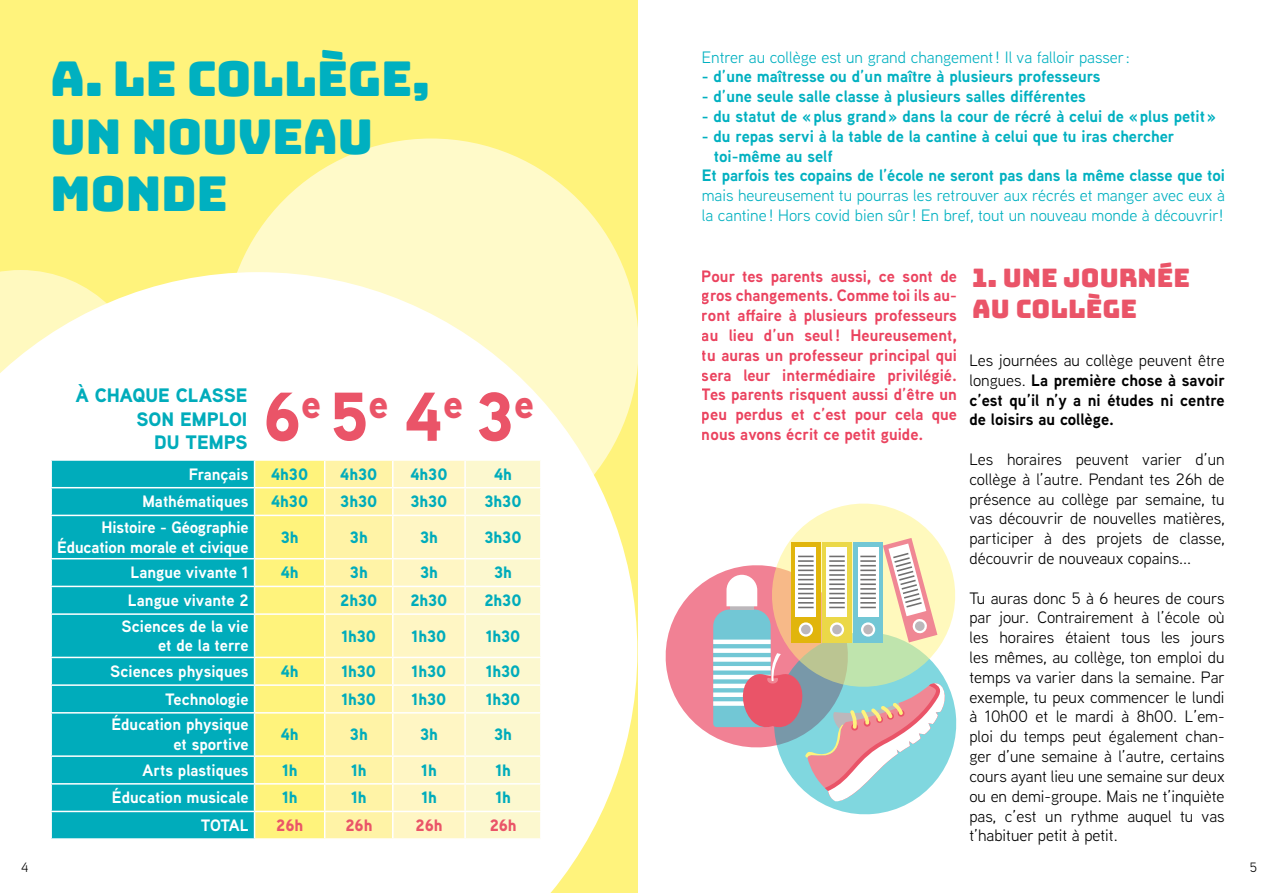
<style>
.page{position:relative;width:1276px;height:893px;background:#fff}
.page>*{position:absolute;margin:0;border:0;box-sizing:border-box;transform-origin:0 0}
.t1{font:900 69px "Aaux Next";color:#ea5468}
.t2{font:48px/57.6px "Bungee";letter-spacing:-.01em;color:#00b0c0}
.t3{font:25.5px/30.6px "Bungee";color:#ea5468}
.t4{font:900 19.5px/23.4px "Aaux Next";color:#00acbb;text-align:right}
.t5{font:16.5px/19.8px "Aaux Next";color:#000;text-align:justify}
.t6{font:700 16.5px "Aaux Next";color:#00b0c0}
.t7{font:700 16.5px/19.8px "Aaux Next";color:#e40429;text-align:justify}
.t8{font:700 16.5px/19.8px "Aaux Next";color:#fff;text-align:right}
.t9{font:16.5px/19.8px "Aaux Next";color:#00b0c0}
.t10{font:900 16.5px "Aaux Next";color:#00acbb}
.t11{font:700 16.5px/19.8px "Aaux Next";color:#000;text-align:justify}
.t12{font:900 16.5px "Aaux Next";color:#ea5468}
.t13{font:13.5px "Aaux Next";color:#000}
.s1{font-weight:400}
</style>
<div class="page">
<div style="left:0;top:0;width:637px;height:893px;background:#fff37c"></div>
<div style="left:224px;top:139px;width:415px;height:415px;background:#fffac9;border-radius:50%"></div>
<svg style="left:0;top:272px;width:637px;height:621px;fill:#fff"></svg>
<div style="left:52px;top:461px;width:202px;height:377px;background:#00acbb"></div>
<hr style="left:50px;top:459px;width:204px;height:2px;background:#fff">
<hr style="left:50px;top:461px;width:2px;height:26px;background:#fff">
<hr style="left:50px;top:487px;width:204px;height:1px;background:#fff">
<hr style="left:50px;top:488px;width:2px;height:27px;background:#fff">
<hr style="left:50px;top:515px;width:204px;height:1px;background:#fff">
<hr style="left:50px;top:516px;width:2px;height:42px;background:#fff">
<hr style="left:50px;top:558px;width:204px;height:1px;background:#fff">
<hr style="left:50px;top:559px;width:2px;height:27px;background:#fff">
<hr style="left:50px;top:586px;width:204px;height:1px;background:#fff">
<hr style="left:50px;top:587px;width:2px;height:26px;background:#fff">
<hr style="left:50px;top:613px;width:204px;height:2px;background:#fff">
<hr style="left:50px;top:615px;width:2px;height:42px;background:#fff">
<hr style="left:50px;top:657px;width:204px;height:1px;background:#fff">
<hr style="left:50px;top:658px;width:2px;height:26px;background:#fff">
<hr style="left:50px;top:684px;width:204px;height:2px;background:#fff">
<hr style="left:50px;top:686px;width:2px;height:26px;background:#fff">
<hr style="left:50px;top:712px;width:204px;height:2px;background:#fff">
<hr style="left:50px;top:714px;width:2px;height:41px;background:#fff">
<hr style="left:50px;top:755px;width:204px;height:2px;background:#fff">
<hr style="left:50px;top:757px;width:2px;height:26px;background:#fff">
<hr style="left:50px;top:783px;width:204px;height:2px;background:#fff">
<hr style="left:50px;top:785px;width:2px;height:26px;background:#fff">
<hr style="left:50px;top:811px;width:204px;height:1px;background:#fff">
<hr style="left:50px;top:812px;width:2px;height:26px;background:#fff">
<hr style="left:50px;top:838px;width:204px;height:2px;background:#fff">
<hr style="left:254px;top:459px;width:71px;height:2px;background:#fff">
<hr style="left:325px;top:459px;width:68px;height:2px;background:#fff">
<hr style="left:393px;top:459px;width:72px;height:2px;background:#fff">
<hr style="left:465px;top:459px;width:76px;height:2px;background:#fff">
<svg style="left:254px;top:460px;width:287px;height:378px"></svg>
<hr style="left:254px;top:838px;width:71px;height:2px;background:#fff">
<hr style="left:325px;top:838px;width:68px;height:2px;background:#fff">
<hr style="left:393px;top:838px;width:72px;height:2px;background:#fff">
<hr style="left:465px;top:838px;width:76px;height:2px;background:#fff">
<svg style="left:665px;top:503px;width:292px;height:312px"></svg>
<h2 class="t2" style="left:50px;top:51px;width:382px">A. LE COLLÈGE,<br>UN NOUVEAU<br>MONDE</h2>
<p class="t13" style="left:21px;top:858px;width:9px">4</p>
<p class="t4" style="left:76px;top:384px;width:173px">À CHAQUE CLASSE<br>SON EMPLOI<br>DU TEMPS</p>
<h1 class="t1" style="left:263px;top:367px;width:272px">6<sup>e</sup> 5<sup>e</sup> 4<sup>e</sup> 3<sup>e</sup></h1>
<p class="t8" style="left:189px;top:464px;width:61px">Français</p>
<p class="t10" style="left:271px;top:462px;width:39px">4h30</p>
<p class="t10" style="left:340px;top:462px;width:39px">4h30</p>
<p class="t10" style="left:410px;top:462px;width:39px">4h30</p>
<p class="t10" style="left:494px;top:462px;width:19px">4h</p>
<p class="t8" style="left:142px;top:491px;width:108px">Mathématiques</p>
<p class="t10" style="left:271px;top:490px;width:39px">4h30</p>
<p class="t10" style="left:340px;top:490px;width:38px">3h30</p>
<p class="t10" style="left:410px;top:490px;width:38px">3h30</p>
<p class="t10" style="left:484px;top:490px;width:38px">3h30</p>
<p class="t8" style="left:57px;top:517px;width:193px">Histoire - Géographie<br>Éducation morale et civique</p>
<p class="t10" style="left:281px;top:525px;width:19px">3h</p>
<p class="t10" style="left:350px;top:525px;width:19px">3h</p>
<p class="t10" style="left:420px;top:525px;width:19px">3h</p>
<p class="t10" style="left:484px;top:525px;width:38px">3h30</p>
<p class="t8" style="left:130px;top:562px;width:120px">Langue vivante 1</p>
<p class="t10" style="left:281px;top:561px;width:19px">4h</p>
<p class="t10" style="left:350px;top:561px;width:19px">3h</p>
<p class="t10" style="left:420px;top:561px;width:19px">3h</p>
<p class="t10" style="left:494px;top:561px;width:19px">3h</p>
<p class="t8" style="left:128px;top:590px;width:122px">Langue vivante 2</p>
<p class="t10" style="left:340px;top:588px;width:39px">2h30</p>
<p class="t10" style="left:410px;top:588px;width:39px">2h30</p>
<p class="t10" style="left:484px;top:588px;width:39px">2h30</p>
<p class="t8" style="left:122px;top:616px;width:128px">Sciences de la vie et de la terre</p>
<p class="t10" style="left:341px;top:624px;width:36px">1h30</p>
<p class="t10" style="left:412px;top:624px;width:36px">1h30</p>
<p class="t10" style="left:486px;top:624px;width:36px">1h30</p>
<p class="t8" style="left:110px;top:661px;width:140px">Sciences physiques</p>
<p class="t10" style="left:281px;top:659px;width:19px">4h</p>
<p class="t10" style="left:341px;top:659px;width:36px">1h30</p>
<p class="t10" style="left:412px;top:659px;width:36px">1h30</p>
<p class="t10" style="left:486px;top:659px;width:36px">1h30</p>
<p class="t8" style="left:165px;top:689px;width:85px">Technologie</p>
<p class="t10" style="left:341px;top:687px;width:36px">1h30</p>
<p class="t10" style="left:412px;top:687px;width:36px">1h30</p>
<p class="t10" style="left:486px;top:687px;width:36px">1h30</p>
<p class="t8" style="left:111px;top:714px;width:139px">Éducation physique et sportive</p>
<p class="t10" style="left:281px;top:723px;width:19px">4h</p>
<p class="t10" style="left:350px;top:723px;width:19px">3h</p>
<p class="t10" style="left:420px;top:723px;width:19px">3h</p>
<p class="t10" style="left:494px;top:723px;width:19px">3h</p>
<p class="t8" style="left:143px;top:760px;width:107px">Arts plastiques</p>
<p class="t10" style="left:282px;top:758px;width:17px">1h</p>
<p class="t10" style="left:351px;top:758px;width:17px">1h</p>
<p class="t10" style="left:421px;top:758px;width:17px">1h</p>
<p class="t10" style="left:495px;top:758px;width:17px">1h</p>
<p class="t8" style="left:112px;top:787px;width:138px">Éducation musicale</p>
<p class="t10" style="left:282px;top:786px;width:17px">1h</p>
<p class="t10" style="left:351px;top:786px;width:17px">1h</p>
<p class="t10" style="left:421px;top:786px;width:17px">1h</p>
<p class="t10" style="left:495px;top:786px;width:17px">1h</p>
<p class="t8" style="left:201px;top:815px;width:49px">TOTAL</p>
<p class="t12" style="left:276px;top:813px;width:28px">26h</p>
<p class="t12" style="left:345px;top:813px;width:28px">26h</p>
<p class="t12" style="left:415px;top:813px;width:28px">26h</p>
<p class="t12" style="left:490px;top:813px;width:28px">26h</p>
<p class="t9" style="left:702px;top:46px;width:430px">Entrer au collège est un grand changement! Il va falloir passer:</p>
<p class="t6" style="left:702px;top:65px;width:400px">- d’une maîtresse ou d’un maître à plusieurs professeurs</p>
<p class="t6" style="left:702px;top:85px;width:385px">- d’une seule salle classe à plusieurs salles différentes</p>
<p class="t6" style="left:702px;top:105px;width:516px">- du statut de «plus grand» dans la cour de récré à celui de «plus petit»</p>
<p class="t6" style="left:702px;top:124px;width:474px">- du repas servi à la table de la cantine à celui que tu iras chercher</p>
<p class="t6" style="left:714px;top:144px;width:120px">toi-même au self</p>
<p class="t6" style="left:702px;top:164px;width:525px">Et parfois tes copains de l’école ne seront pas dans la même classe que toi</p>
<p class="t9" style="left:702px;top:185px;width:525px">mais heureusement tu pourras les retrouver aux récrés et manger avec eux à la cantine ! Hors covid bien sûr! En bref, tout un nouveau monde à découvrir!</p>
<p class="t7" style="left:702px;top:266px;width:257px">Pour tes parents aussi, ce sont de gros changements. Comme toi ils au&shy;ront affaire à plusieurs professeurs au lieu d’un seul! Heureusement, tu auras un professeur principal qui sera leur intermédiaire privilégié.<br>Tes parents risquent aussi d’être un peu perdus et c’est pour cela que nous avons écrit ce petit guide.</p>
<h3 class="t3" style="left:972px;top:263px;width:219px">1. UNE JOURNÉE<br>AU COLLÈGE</h3>
<p class="t11" style="left:969px;top:350px;width:257px"><span class="s1">Les journées au collège peuvent être longues.</span> La première chose à savoir c’est qu’il n’y a ni études ni centre de loisirs au collège.</p>
<p class="t5" style="left:969px;top:449px;width:257px">Les horaires peuvent varier d’un collège à l’autre. Pendant tes 26h de présence au collège par semaine, tu vas découvrir de nouvelles matières, participer à des projets de classe, découvrir de nouveaux copains...</p>
<p class="t5" style="left:969px;top:587px;width:257px">Tu auras donc 5 à 6 heures de cours par jour. Contrairement à l’école où les horaires étaient tous les jours les mêmes, au collège, ton emploi du temps va varier dans la semaine. Par exemple, tu peux commencer le lundi à 10h00 et le mardi à 8h00. L’em&shy;ploi du temps peut également chan&shy;ger d’une semaine à l’autre, certains cours ayant lieu une semaine sur deux ou en demi-groupe. Mais ne t’inquiète pas, c’est un rythme auquel tu vas t’habituer petit à petit.</p>
<p class="t13" style="left:1249px;top:858px;width:9px">5</p>
</div>
